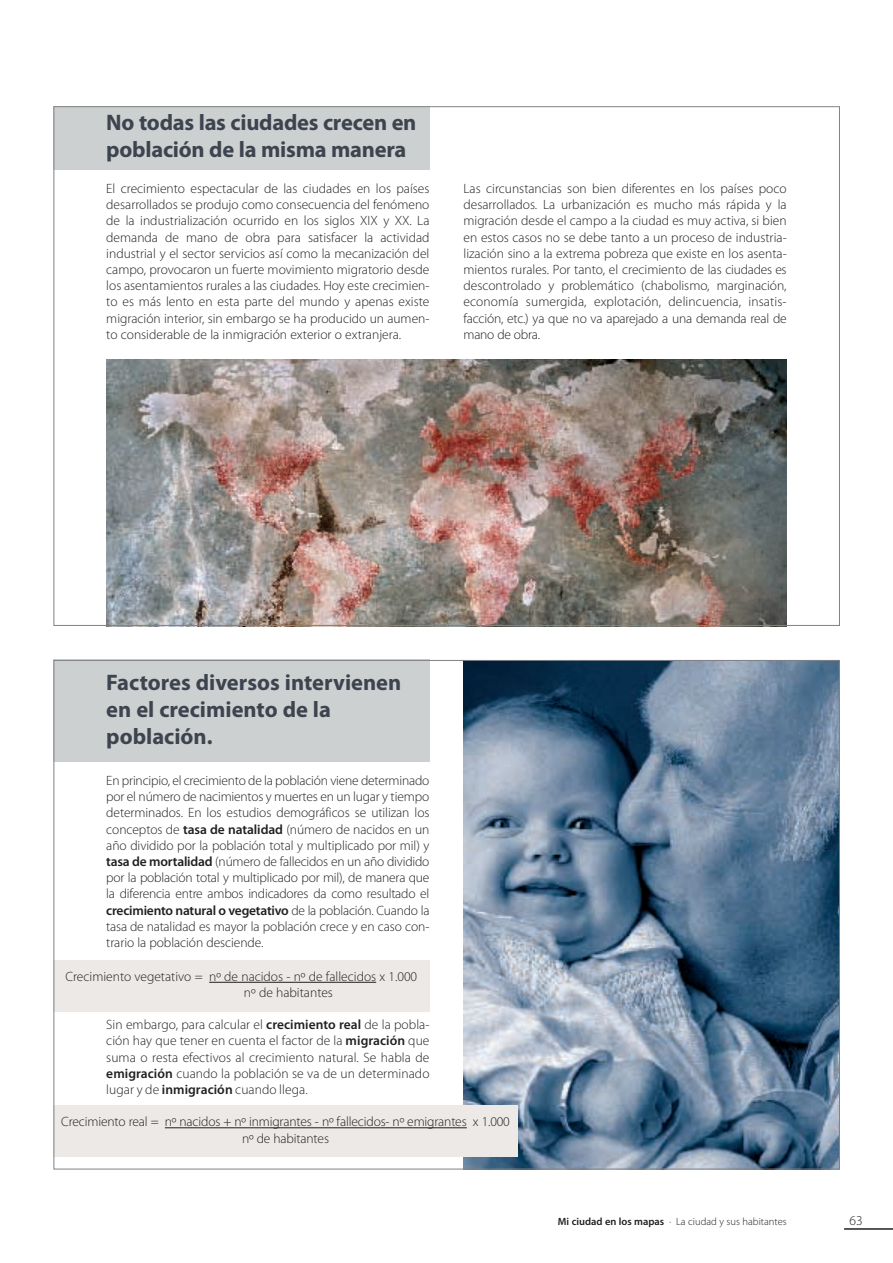
<style>
.page{position:relative;width:893px;height:1263px;background:#fff}
.page>*{position:absolute;margin:0;border:0;box-sizing:border-box;transform-origin:0 0}
.t1{font:700 22.5px/27px "Myriad Pro";letter-spacing:-.01em;color:#3e444f}
.t2{font:300 13.5px/16.2px "Myriad Pro";letter-spacing:-.005em;color:#231f20;text-align:justify}
.t3{font:300 10.5px "Myriad Pro";color:#231f20}
.s1{font-weight:600}
</style>
<div class="page">
<img style="left:463px;top:662px;width:375px;height:505px">
<hr style="left:844px;top:1228px;width:49px;height:2px;background:#231f20">
<div style="left:53px;top:106px;width:376px;height:64px;background:#cdd0d0"></div>
<div style="left:53px;top:660px;width:376px;height:102px;background:#cdd0d0"></div>
<div style="left:53px;top:960px;width:376px;height:51px;background:#ece9e7"></div>
<hr style="left:209px;top:982px;width:167px;height:1px;background:#231f20">
<div style="left:53px;top:1106px;width:465px;height:51px;background:#ece9e7"></div>
<hr style="left:165px;top:1127px;width:302px;height:1px;background:#231f20">
<img style="left:106px;top:360px;width:680px;height:264px">
<h1 class="t1" style="left:106px;top:111px;width:312px">No todas las ciudades crecen en población de la misma manera</h1>
<p class="t2" style="left:106px;top:181px;width:325px">El crecimiento espectacular de las ciudades en los países desarrollados se produjo como consecuencia del fenómeno de la industrialización ocurrido en los siglos XIX y XX. La demanda de mano de obra para satisfacer la actividad industrial y el sector servicios así como la mecanización del campo, provocaron un fuerte movimiento migratorio desde los asentamientos rurales a las ciudades. Hoy este crecimien&shy;to es más lento en esta parte del mundo y apenas existe migración interior, sin embargo se ha producido un aumen&shy;to considerable de la inmigración exterior o extranjera.</p>
<p class="t2" style="left:463px;top:181px;width:325px">Las circunstancias son bien diferentes en los países poco desarrollados. La urbanización es mucho más rápida y la migración desde el campo a la ciudad es muy activa, si bien en estos casos no se debe tanto a un proceso de industria&shy;lización sino a la extrema pobreza que existe en los asenta&shy;mientos rurales. Por tanto, el crecimiento de las ciudades es descontrolado y problemático (chabolismo, marginación, economía sumergida, explotación, delincuencia, insatis&shy;facción, etc.) ya que no va aparejado a una demanda real de mano de obra.</p>
<h1 class="t1" style="left:106px;top:670px;width:297px">Factores diversos intervienen en el crecimiento de la población.</h1>
<p class="t2" style="left:106px;top:773px;width:325px">En principio, el crecimiento de la población viene determinado por el número de nacimientos y muertes en un lugar y tiempo determinados. En los estudios demográficos se utilizan los conceptos de <span class="s1">tasa de natalidad</span> (número de nacidos en un año dividido por la población total y multiplicado por mil) y <span class="s1">tasa de mortalidad</span> (número de fallecidos en un año dividido por la población total y multiplicado por mil), de manera que la diferencia entre ambos indicadores da como resultado el <span class="s1">crecimiento natural o vegetativo</span> de la población. Cuando la tasa de natalidad es mayor la población crece y en caso con&shy;trario la población desciende.</p>
<p class="t2" style="left:244px;top:969px;width:175px;text-indent:-179px">Crecimiento vegetativo = nº de nacidos - nº de fallecidos x 1.000 nº de habitantes</p>
<p class="t2" style="left:106px;top:1018px;width:325px">Sin embargo, para calcular el <span class="s1">crecimiento real</span> de la pobla&shy;ción hay que tener en cuenta el factor de la <span class="s1">migración</span> que suma o resta efectivos al crecimiento natural. Se habla de <span class="s1">emigración</span> cuando la población se va de un determinado lugar y de <span class="s1">inmigración</span> cuando llega.</p>
<p class="t2" style="left:61px;top:1115px;width:450px;text-align:center">Crecimiento real = nº nacidos + nº inmigrantes - nº fallecidos- nº emigrantes x 1.000 nº de habitantes</p>
<p class="t3" style="left:558px;top:1217px;width:230px"><span class="s1">Mi ciudad en los mapas</span> · La ciudad y sus habitantes</p>
<p class="t2" style="left:849px;top:1213px;width:15px">63</p>
</div>
